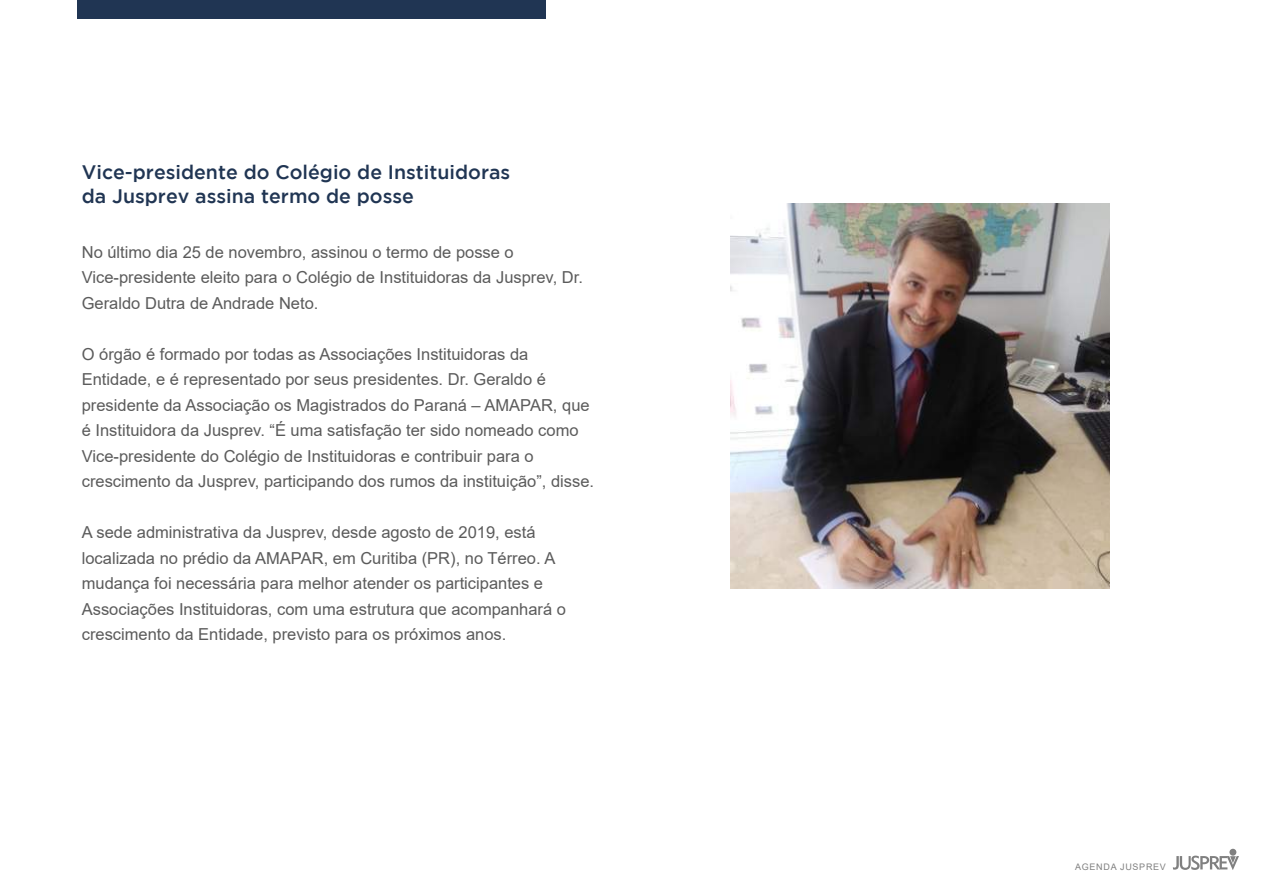
<style>
.page{position:relative;width:1263px;height:893px;background:#fff}
.page>*{position:absolute;margin:0;border:0;box-sizing:border-box;transform-origin:0 0}
.t1{font:500 19.5px/23.4px "Gotham";color:#203553}
.t2{font:16.5px/25.5px "Arial";color:#5b5b5b}
.t3{font:9px "Arial";letter-spacing:.08em;color:#808080}
</style>
<div class="page">
<div style="left:78px;top:0;width:468px;height:19px;background:#203553"></div>
<div style="left:1229px;top:849px;width:7px;height:7px;background:#808080;border-radius:50%"></div>
<svg style="left:1173px;top:856px;width:66px;height:14px"></svg>
<img style="left:731px;top:203px;width:378px;height:386px">
<p class="t1" style="left:82px;top:160px;width:430px">Vice-presidente do Colégio de Instituidoras da Jusprev assina termo de posse</p>
<p class="t2" style="left:82px;top:239px;width:503px">No último dia 25 de novembro, assinou o termo de posse o<br>Vice-presidente eleito para o Colégio de Instituidoras da Jusprev, Dr.<br>Geraldo Dutra de Andrade Neto.</p>
<p class="t2" style="left:82px;top:341px;width:514px">O órgão é formado por todas as Associações Instituidoras da Entidade, e é representado por seus presidentes. Dr. Geraldo é presidente da Associação os Magistrados do Paraná – AMAPAR, que é Instituidora da Jusprev. “É uma satisfação ter sido nomeado como Vice-presidente do Colégio de Instituidoras e contribuir para o crescimento da Jusprev, participando dos rumos da instituição”, disse.</p>
<p class="t2" style="left:82px;top:519px;width:486px">A sede administrativa da Jusprev, desde agosto de 2019, está localizada no prédio da AMAPAR, em Curitiba (PR), no Térreo. A mudança foi necessária para melhor atender os participantes e Associações Instituidoras, com uma estrutura que acompanhará o crescimento da Entidade, previsto para os próximos anos.</p>
<p class="t3" style="left:1075px;top:861px;width:92px">AGENDA JUSPREV</p>
</div>
